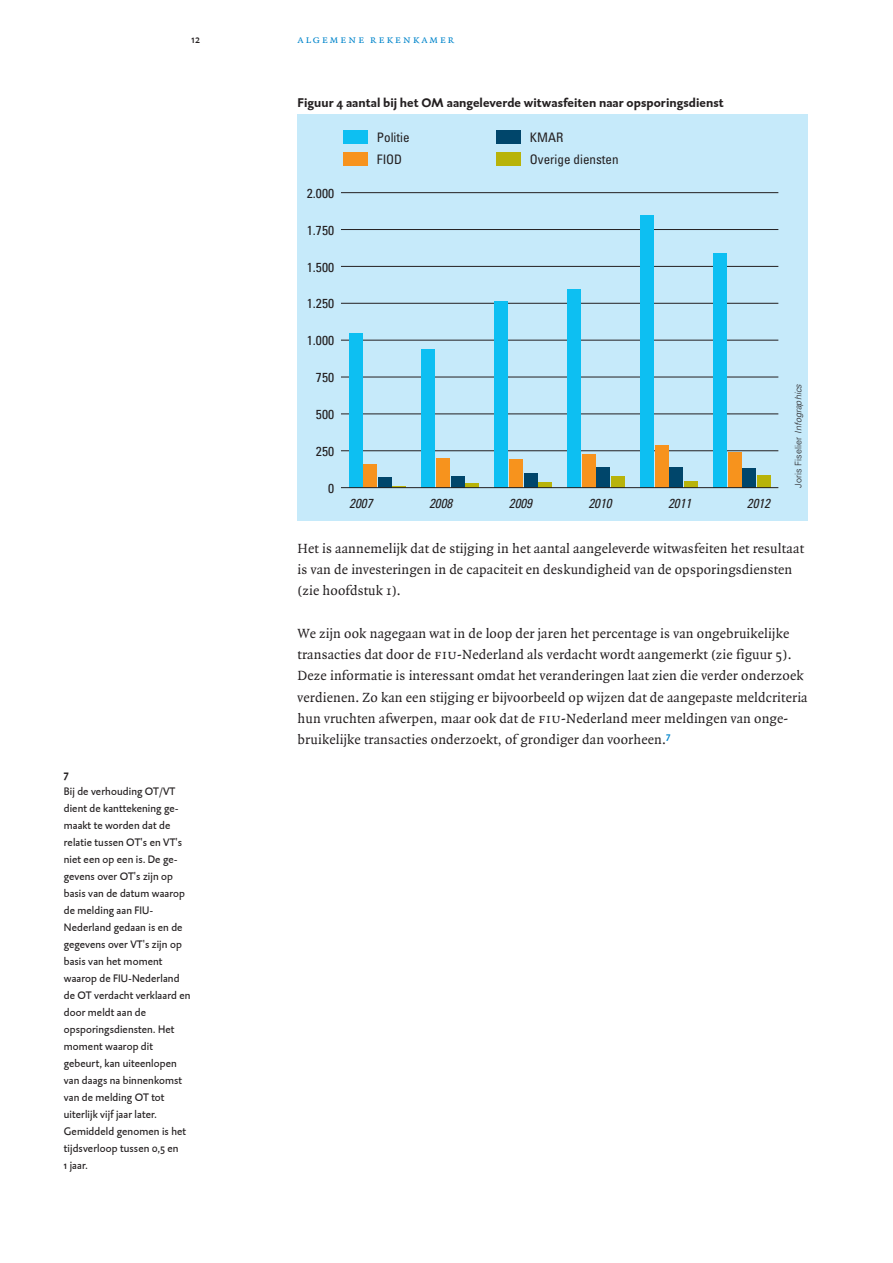
<style>
.page{position:relative;width:893px;height:1263px;background:#fff}
.page>*{position:absolute;margin:0;border:0;box-sizing:border-box;transform-origin:0 0}
._00_Plat{font:14.25px/21.3px "Quadraat";letter-spacing:.01em;color:#231f20}
.t1{font:condensed 13.05px "Univers LT Std";color:#231f20;scale:1.04 1}
.t2{font:condensed 13.05px "Univers LT Std";color:#231f20}
.t3{font:italic condensed 13.05px "Univers LT Std";color:#231f20}
._05_Tabel_tekstkader{font:700 12.75px "DTL Caspari ST";letter-spacing:.005em;color:#231f20}
._16_Noot{font:11.25px/17px "DTL Caspari ST";letter-spacing:.01em;color:#231f20}
.t4{font:11.25px "Quadraat Small Caps";letter-spacing:.15em;color:#0085cb}
._17_Noot_vet{font:700 11.25px "DTL Caspari ST";color:#231f20}
.t5{font:300 9px "Univers LT Std";letter-spacing:.01em;color:#231f20}
.s1{font-style:italic}
.s2{font-family:"Quadraat Small Caps"}
</style>
<div class="page">
<div style="left:298px;top:114px;width:510px;height:406px;background:#c6eafa"></div>
<hr style="left:341px;top:192px;width:437px;height:1px;background:#231f20">
<hr style="left:341px;top:229px;width:437px;height:1px;background:#231f20">
<hr style="left:341px;top:266px;width:437px;height:1px;background:#231f20">
<hr style="left:341px;top:303px;width:437px;height:1px;background:#231f20">
<hr style="left:341px;top:340px;width:437px;height:1px;background:#231f20">
<hr style="left:341px;top:377px;width:437px;height:1px;background:#231f20">
<hr style="left:341px;top:414px;width:437px;height:1px;background:#231f20">
<hr style="left:341px;top:450px;width:437px;height:1px;background:#231f20">
<div style="left:466px;top:483px;width:13px;height:5px;background:#b8b309"></div>
<div style="left:538px;top:482px;width:14px;height:6px;background:#b8b309"></div>
<div style="left:611px;top:476px;width:14px;height:12px;background:#b8b309"></div>
<div style="left:684px;top:482px;width:13px;height:6px;background:#b8b309"></div>
<div style="left:757px;top:475px;width:13px;height:13px;background:#b8b309"></div>
<div style="left:378px;top:477px;width:13px;height:11px;background:#00466b"></div>
<div style="left:451px;top:476px;width:13px;height:12px;background:#00466b"></div>
<div style="left:524px;top:473px;width:13px;height:15px;background:#00466b"></div>
<div style="left:597px;top:467px;width:13px;height:21px;background:#00466b"></div>
<div style="left:670px;top:467px;width:13px;height:21px;background:#00466b"></div>
<div style="left:743px;top:468px;width:13px;height:20px;background:#00466b"></div>
<div style="left:364px;top:464px;width:13px;height:24px;background:#f7931d"></div>
<div style="left:436px;top:458px;width:14px;height:30px;background:#f7931d"></div>
<div style="left:509px;top:459px;width:13px;height:29px;background:#f7931d"></div>
<div style="left:582px;top:454px;width:13px;height:34px;background:#f7931d"></div>
<div style="left:655px;top:445px;width:13px;height:43px;background:#f7931d"></div>
<div style="left:728px;top:452px;width:13px;height:36px;background:#f7931d"></div>
<div style="left:349px;top:333px;width:13px;height:155px;background:#0dbff2"></div>
<div style="left:422px;top:349px;width:13px;height:139px;background:#0dbff2"></div>
<div style="left:495px;top:301px;width:13px;height:187px;background:#0dbff2"></div>
<div style="left:568px;top:289px;width:13px;height:199px;background:#0dbff2"></div>
<div style="left:641px;top:215px;width:13px;height:273px;background:#0dbff2"></div>
<div style="left:713px;top:253px;width:14px;height:235px;background:#0dbff2"></div>
<hr style="left:341px;top:487px;width:437px;height:1px;background:#231f20">
<div style="left:343px;top:131px;width:25px;height:13px;background:#0dbff2"></div>
<div style="left:343px;top:152px;width:25px;height:14px;background:#f7931d"></div>
<div style="left:497px;top:131px;width:24px;height:13px;background:#00466b"></div>
<div style="left:497px;top:152px;width:24px;height:14px;background:#b8b309"></div>
<p class="_16_Noot" style="left:191px;top:30px;width:10px">12</p>
<p class="t4" style="left:298px;top:33px;width:158px">algemene rekenkamer</p>
<p class="_05_Tabel_tekstkader" style="left:298px;top:94px;width:427px">Figuur 4 aantal bij het OM aangeleverde witwasfeiten naar opsporingsdienst</p>
<p class="t1" style="left:307px;top:185px;width:28px">2.000</p>
<p class="t1" style="left:307px;top:222px;width:28px">1.750</p>
<p class="t1" style="left:307px;top:259px;width:28px">1.500</p>
<p class="t1" style="left:307px;top:296px;width:28px">1.250</p>
<p class="t1" style="left:307px;top:332px;width:28px">1.000</p>
<p class="t1" style="left:316px;top:369px;width:19px">750</p>
<p class="t1" style="left:316px;top:406px;width:19px">500</p>
<p class="t1" style="left:316px;top:443px;width:19px">250</p>
<p class="t1" style="left:328px;top:480px;width:7px">0</p>
<p class="t2" style="left:377px;top:130px;width:34px">Politie</p>
<p class="t2" style="left:377px;top:151px;width:27px">FIOD</p>
<p class="t2" style="left:530px;top:130px;width:35px">KMAR</p>
<p class="t2" style="left:530px;top:151px;width:90px">Overige diensten</p>
<p class="t3" style="left:349px;top:495px;width:25px">2007</p>
<p class="t3" style="left:429px;top:495px;width:25px">2008</p>
<p class="t3" style="left:509px;top:495px;width:25px">2009</p>
<p class="t3" style="left:588px;top:495px;width:25px">2010</p>
<p class="t3" style="left:668px;top:495px;width:25px">2011</p>
<p class="t3" style="left:747px;top:495px;width:25px">2012</p>
<p class="t5" style="left:793px;top:488px;width:105px;rotate:-90deg">Joris Fiselier <span class="s1">Infographics</span></p>
<p class="_17_Noot_vet" style="left:64px;top:767px;width:7px">7</p>
<p class="_16_Noot" style="left:64px;top:783px;width:128px">Bij de verhouding OT/VT dient de kanttekening ge&shy;maakt te worden dat de relatie tussen OT's en VT's niet een op een is. De ge&shy;gevens over OT's zijn op basis van de datum waarop de melding aan FIU-<br>Nederland gedaan is en de gegevens over VT's zijn op basis van het moment waarop de FIU-Nederland de OT verdacht verklaard en door meldt aan de opsporingsdiensten. Het moment waarop dit gebeurt, kan uiteenlopen van daags na binnenkomst van de melding OT tot uiterlijk vijf jaar later.<br>Gemiddeld genomen is het tijdsverloop tussen 0,5 en<br>1 jaar.</p>
<p class="_00_Plat" style="left:298px;top:538px;width:508px">Het is aannemelijk dat de stijging in het aantal aangeleverde witwasfeiten het resultaat is van de investeringen in de capaciteit en deskundigheid van de opsporingsdiensten (zie hoofdstuk 1).</p>
<p class="_00_Plat" style="left:298px;top:623px;width:511px">We zijn ook nagegaan wat in de loop der jaren het percentage is van ongebruikelijke transacties dat door de <span class="s2">fiu</span>-Nederland als verdacht wordt aangemerkt (zie figuur 5).<br>Deze informatie is interessant omdat het veranderingen laat zien die verder onderzoek verdienen. Zo kan een stijging er bijvoorbeeld op wijzen dat de aangepaste meldcriteria hun vruchten afwerpen, maar ook dat de <span class="s2">fiu</span>-Nederland meer meldingen van onge&shy;bruikelijke transacties onderzoekt, of grondiger dan voorheen.<sup>7</sup></p>
</div>
